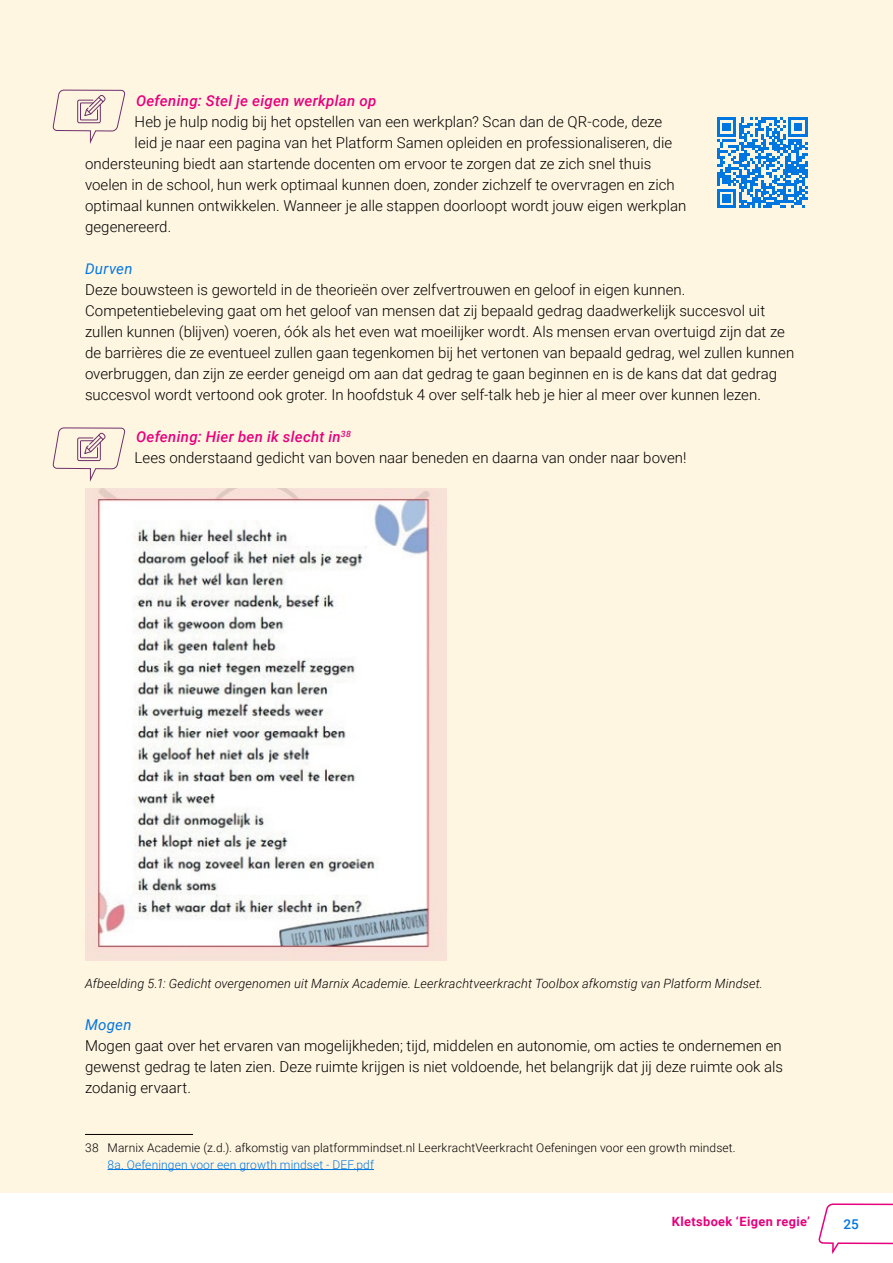
<style>
.page{position:relative;width:893px;height:1263px;background:#fff}
.page>*{position:absolute;margin:0;border:0;box-sizing:border-box;transform-origin:0 0}
.t1{font:300 15px/21px "Roboto";color:#000}
.t2{font:italic 500 15px "Roboto";letter-spacing:.02em;color:#e6007d}
.t3{font:italic 15px "Roboto";letter-spacing:.02em;color:#0076e0}
.t4{font:500 13.5px "Roboto";color:#0076e0}
.t5{font:italic 300 12.75px "Roboto";letter-spacing:.01em;color:#000}
.t6{font:700 12.75px "Roboto";letter-spacing:.03em;color:#e6007d}
.t7{font:300 12px "Roboto";letter-spacing:.01em;color:#000}
.t8{font:300 12px "Roboto";letter-spacing:.01em;color:#0076e0}
.s1{font-weight:500;font-style:italic;color:#e6007d}
</style>
<div class="page">
<svg style="left:818px;top:1203px;width:75px;height:51px"></svg>
<div style="left:0;top:0;width:893px;height:1192px;background:#fff6e2"></div>
<img style="left:85px;top:489px;width:361px;height:472px">
<hr style="left:85px;top:1134px;width:108px;height:1px;background:#000">
<hr style="left:108px;top:1169px;width:266px;height:1px;background:#0076e0">
<svg style="left:52px;top:89px;width:74px;height:55px"></svg>
<svg style="left:52px;top:427px;width:74px;height:55px"></svg>
<svg style="left:717px;top:117px;width:91px;height:91px"></svg>
<p class="t2" style="left:136px;top:90px;width:242px">Oefening: Stel je eigen werkplan op</p>
<p class="t1" style="left:135px;top:111px;width:529px">Heb je hulp nodig bij het opstellen van een werkplan? Scan dan de QR-code, deze</p>
<p class="t1" style="left:135px;top:132px;width:539px">leid je naar een pagina van het Platform Samen opleiden en professionaliseren, die</p>
<p class="t1" style="left:85px;top:153px;width:568px">ondersteuning biedt aan startende docenten om ervoor te zorgen dat ze zich snel thuis</p>
<p class="t1" style="left:85px;top:174px;width:591px">voelen in de school, hun werk optimaal kunnen doen, zonder zichzelf te overvragen en zich</p>
<p class="t1" style="left:85px;top:195px;width:603px">optimaal kunnen ontwikkelen. Wanneer je alle stappen doorloopt wordt jouw eigen werkplan</p>
<p class="t1" style="left:85px;top:216px;width:85px">gegenereerd.</p>
<p class="t3" style="left:85px;top:258px;width:49px">Durven</p>
<p class="t1" style="left:85px;top:279px;width:711px">Deze bouwsteen is geworteld in de theorieën over zelfvertrouwen en geloof in eigen kunnen.<br>Competentiebeleving gaat om het geloof van mensen dat zij bepaald gedrag daadwerkelijk succesvol uit zullen kunnen (blijven) voeren, óók als het even wat moeilijker wordt. Als mensen ervan overtuigd zijn dat ze de barrières die ze eventueel zullen gaan tegenkomen bij het vertonen van bepaald gedrag, wel zullen kunnen overbruggen, dan zijn ze eerder geneigd om aan dat gedrag te gaan beginnen en is de kans dat dat gedrag succesvol wordt vertoond ook groter. In hoofdstuk 4 over self-talk heb je hier al meer over kunnen lezen.</p>
<p class="t1" style="left:135px;top:426px;width:553px"><span class="s1">Oefening: Hier ben ik slecht in</span><sup>38<br></sup>Lees onderstaand gedicht van boven naar beneden en daarna van onder naar boven!</p>
<p class="t5" style="left:85px;top:975px;width:679px">Afbeelding 5.1: Gedicht overgenomen uit Marnix Academie. Leerkrachtveerkracht Toolbox afkomstig van Platform Mindset.</p>
<p class="t3" style="left:85px;top:1014px;width:48px">Mogen</p>
<p class="t1" style="left:85px;top:1035px;width:699px;text-align:justify">Mogen gaat over het ervaren van mogelijkheden; tijd, middelen en autonomie, om acties te ondernemen en gewenst gedrag te laten zien. Deze ruimte krijgen is niet voldoende, het belangrijk dat jij deze ruimte ook als zodanig ervaart.</p>
<p class="t7" style="left:85px;top:1139px;width:650px">38 Marnix Academie (z.d.). afkomstig van platformmindset. nl LeerkrachtVeerkracht Oefeningen voor een growth mindset.</p>
<p class="t8" style="left:108px;top:1156px;width:268px">8a. Oefeningen voor een growth mindset - DEF.pdf</p>
<p class="t6" style="left:672px;top:1212px;width:140px">Kletsboek ‘Eigen regie’</p>
<p class="t4" style="left:843px;top:1214px;width:17px">25</p>
</div>
